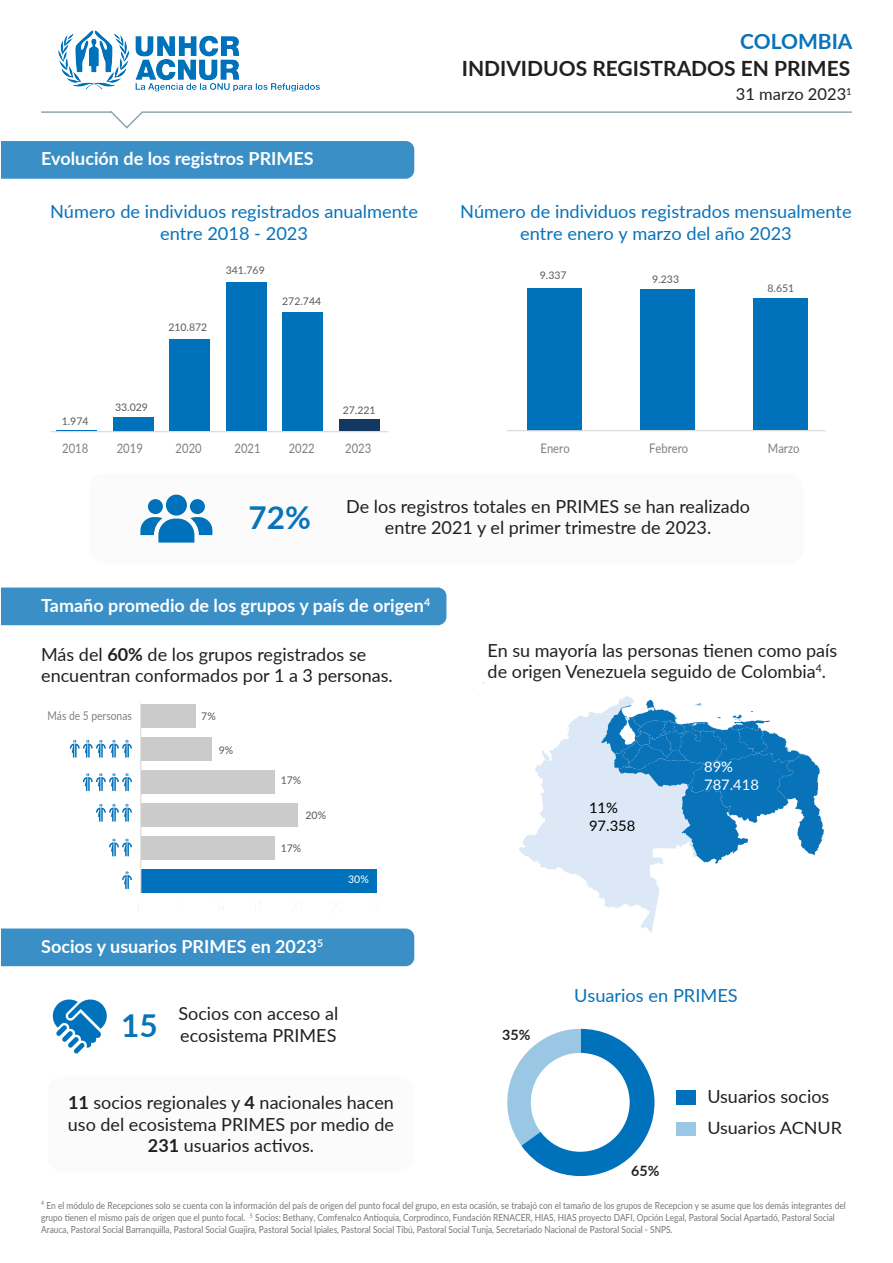
<style>
.page{position:relative;width:893px;height:1263px;background:#fff}
.page>*{position:absolute;margin:0;border:0;box-sizing:border-box;transform-origin:0 0}
.t1{font:700 31.5px "Lato";color:#0973b9}
.t2{font:700 21px "Lato";color:#231f20}
.t3{font:700 21px "Lato";color:#0973b9}
.t4{font:18px/21.6px "Lato";color:#231f20}
.t5{font:18px/21.6px "Lato";color:#0973b9;text-align:center}
.t6{font:700 18px "Lato";color:#fff}
.t7{font:16.95px "Lato";color:#231f20;scale:1.06 1}
.t8{font:16.5px "Lato";color:#231f20}
.t9{font:14.4px/17.4px "Lato";color:#fff}
.t10{font:14.4px/17.4px "Lato";color:#000}
.t11{font:700 14.25px "Lato";color:#231f20}
.t12{font:13.2px "Lato";color:#7f7f7f;scale:.85 1}
.t13{font:12px "Lato";color:#7f7f7f;scale:.85 1}
.t14{font:10.5px "Lato";color:#58595b}
.t15{font:10.5px "Lato";color:#fff}
.t16{font:9.75px/12.1px "Lato";color:#767576;scale:.85 1}
.s1{font-weight:700}
</style>
<div class="page">
<div style="left:1px;top:141px;width:413px;height:38px;background:#3a8fc7"></div>
<svg style="left:518px;top:696px;width:306px;height:237px"></svg>
<hr style="left:56px;top:430px;width:41px;height:1px;background:#0072bc">
<div style="left:113px;top:417px;width:40px;height:14px;background:#0072bc"></div>
<div style="left:169px;top:339px;width:41px;height:92px;background:#0072bc"></div>
<div style="left:226px;top:283px;width:40px;height:148px;background:#0072bc"></div>
<div style="left:282px;top:313px;width:41px;height:118px;background:#0072bc"></div>
<div style="left:339px;top:419px;width:40px;height:12px;background:#14385f"></div>
<hr style="left:51px;top:431px;width:337px;height:1px;background:#d9d9d9">
<div style="left:527px;top:288px;width:54px;height:142px;background:#0072bc"></div>
<div style="left:640px;top:290px;width:54px;height:140px;background:#0072bc"></div>
<div style="left:753px;top:299px;width:54px;height:131px;background:#0072bc"></div>
<hr style="left:507px;top:430px;width:319px;height:1px;background:#d9d9d9">
<svg style="left:507px;top:1029px;width:147px;height:147px"></svg>
<div style="left:531px;top:1053px;width:99px;height:99px;background:#fff;border-radius:50%"></div>
<div style="left:89px;top:473px;width:714px;height:91px;background:#fbfbfb;border-radius:14px"></div>
<svg style="left:140px;top:517px;width:72px;height:26px"></svg>
<div style="left:166px;top:495px;width:21px;height:21px;background:#0072bb;border-radius:50%"></div>
<div style="left:148px;top:499px;width:15px;height:15px;background:#0072bb;border-radius:50%"></div>
<div style="left:190px;top:499px;width:15px;height:15px;background:#0072bb;border-radius:50%"></div>
<div style="left:1px;top:928px;width:413px;height:38px;background:#3a8fc7"></div>
<div style="left:48px;top:1076px;width:366px;height:96px;background:#fbfbfb;border-radius:14px"></div>
<svg style="left:52px;top:999px;width:55px;height:54px"></svg>
<div style="left:676px;top:1090px;width:20px;height:15px;background:#0072bc"></div>
<div style="left:676px;top:1122px;width:20px;height:13px;background:#9ac7e4"></div>
<div style="left:1px;top:587px;width:445px;height:38px;background:#3a8fc7"></div>
<div style="left:141px;top:705px;width:55px;height:23px;background:#cccbcb"></div>
<div style="left:141px;top:737px;width:71px;height:24px;background:#cccbcb"></div>
<div style="left:141px;top:770px;width:134px;height:24px;background:#cccbcb"></div>
<div style="left:141px;top:803px;width:157px;height:24px;background:#cccbcb"></div>
<div style="left:141px;top:836px;width:134px;height:23px;background:#cccbcb"></div>
<div style="left:141px;top:869px;width:235px;height:23px;background:#0072bc"></div>
<hr style="left:140px;top:703px;width:1px;height:191px;background:#d9d9d9">
<svg style="left:70px;top:740px;width:62px;height:18px"></svg>
<svg style="left:83px;top:773px;width:49px;height:18px"></svg>
<svg style="left:96px;top:804px;width:36px;height:18px"></svg>
<svg style="left:109px;top:838px;width:23px;height:18px"></svg>
<svg style="left:122px;top:871px;width:10px;height:18px"></svg>
<svg style="left:111px;top:112px;width:32px;height:17px"></svg>
<hr style="left:142px;top:111px;width:710px;height:2px;background:#93a3ab">
<hr style="left:41px;top:111px;width:71px;height:2px;background:#93a3ab">
<img style="left:41px;top:30px;width:298px;height:82px">
<h3 class="t6" style="left:41px;top:145px;width:274px">Evolución de los registros PRIMES</h3>
<h3 class="t5" style="left:50px;top:200px;width:370px">Número de individuos registrados anualmente entre 2018 - 2023</h3>
<p class="t14" style="left:168px;top:319px;width:41px">210.872</p>
<p class="t14" style="left:226px;top:262px;width:41px">341.769</p>
<p class="t14" style="left:282px;top:293px;width:41px">272.744</p>
<p class="t14" style="left:62px;top:413px;width:28px">1.974</p>
<p class="t14" style="left:115px;top:400px;width:34px">33.029</p>
<p class="t14" style="left:343px;top:402px;width:34px">27.221</p>
<h3 class="t12" style="left:62px;top:438px;width:32px">2018</h3>
<h3 class="t12" style="left:117px;top:438px;width:32px">2019</h3>
<h3 class="t12" style="left:176px;top:438px;width:32px">2020</h3>
<h3 class="t12" style="left:235px;top:438px;width:32px">2021</h3>
<h3 class="t12" style="left:289px;top:438px;width:32px">2022</h3>
<h3 class="t12" style="left:345px;top:438px;width:32px">2023</h3>
<h2 class="t3" style="left:740px;top:26px;width:114px">COLOMBIA</h2>
<h3 class="t8" style="left:736px;top:82px;width:117px">31 marzo 2023<sup>1</sup></h3>
<h2 class="t2" style="left:462px;top:53px;width:390px">INDIVIDUOS REGISTRADOS EN PRIMES</h2>
<h3 class="t5" style="left:460px;top:200px;width:393px">Número de individuos registrados mensualmente entre enero y marzo del año 2023</h3>
<p class="t14" style="left:540px;top:268px;width:28px">9.337</p>
<p class="t14" style="left:652px;top:271px;width:28px">9.233</p>
<p class="t14" style="left:767px;top:280px;width:28px">8.651</p>
<h3 class="t12" style="left:541px;top:438px;width:36px">Enero</h3>
<h3 class="t12" style="left:649px;top:438px;width:47px">Febrero</h3>
<h3 class="t12" style="left:768px;top:438px;width:39px">Marzo</h3>
<h1 class="t1" style="left:249px;top:494px;width:64px">72%</h1>
<h3 class="t4" style="left:346px;top:494px;width:405px">De los registros totales en PRIMES se han realizado</h3>
<h3 class="t4" style="left:385px;top:516px;width:328px">entre 2021 y el primer trimestre de 2023.</h3>
<h3 class="t6" style="left:41px;top:592px;width:390px">Tamaño promedio de los grupos y país de origen<sup>4</sup></h3>
<h3 class="t4" style="left:41px;top:642px;width:353px">Más del <span class="s1">60%</span> de los grupos registrados se encuentran conformados por 1 a 3 personas.</h3>
<p class="t13" style="left:47px;top:707px;width:101px">Más de 5 personas</p>
<p class="t14" style="left:201px;top:709px;width:16px">7%</p>
<p class="t14" style="left:219px;top:743px;width:16px">9%</p>
<p class="t14" style="left:281px;top:773px;width:22px">17%</p>
<p class="t14" style="left:305px;top:807px;width:22px">20%</p>
<p class="t14" style="left:281px;top:840px;width:22px">17%</p>
<p class="t15" style="left:348px;top:872px;width:22px">30%</p>
<h3 class="t6" style="left:41px;top:933px;width:283px">Socios y usuarios PRIMES en 2023<sup>5</sup></h3>
<h3 class="t4" style="left:121px;top:1002px;width:218px;text-align:right">Socios con acceso al<br><sup>15</sup> ecosistema PRIMES</h3>
<h3 class="t4" style="left:68px;top:1091px;width:328px;text-align:center"><span class="s1">11</span> socios regionales y <span class="s1">4</span> nacionales hacen uso del ecosistema PRIMES por medio de<br><span class="s1">231</span> usuarios activos.</h3>
<h3 class="t4" style="left:488px;top:638px;width:351px">En su mayoría las personas tienen como país de origen Venezuela seguido de Colombia<sup>4</sup>.</h3>
<h3 class="t10" style="left:589px;top:799px;width:48px">11%<br>97.358</h3>
<h3 class="t9" style="left:704px;top:758px;width:56px">89%<br>787.418</h3>
<h3 class="t11" style="left:502px;top:1025px;width:30px">35%</h3>
<h3 class="t5" style="left:574px;top:984px;width:165px">Usuarios en PRIMES</h3>
<h3 class="t11" style="left:631px;top:1160px;width:30px">65%</h3>
<h3 class="t4" style="left:707px;top:1085px;width:123px">Usuarios socios</h3>
<h3 class="t7" style="left:707px;top:1116px;width:128px">Usuarios ACNUR</h3>
<p class="t16" style="left:41px;top:1199px;width:948px"><sup>4</sup> En el módulo de Recepciones solo se cuenta con la información del país de origen del punto focal del grupo, en esta ocasión, se trabajó con el tamaño de los grupos de Recepcion y se asume que los demás integrantes del grupo tienen el mismo país de origen que el punto focal. <sup>5</sup> Socios: Bethany, Comfenalco Antioquia, Corprodinco, Fundación RENACER, HIAS, HIAS proyecto DAFI, Opción Legal, Pastoral Social Apartadó, Pastoral Social<br>Arauca, Pastoral Social Barranquilla, Pastoral Social Guajira, Pastoral Social Ipiales, Pastoral Social Tibú, Pastoral Social Tunja, Secretariado Nacional de Pastoral Social - SNPS.</p>
</div>
